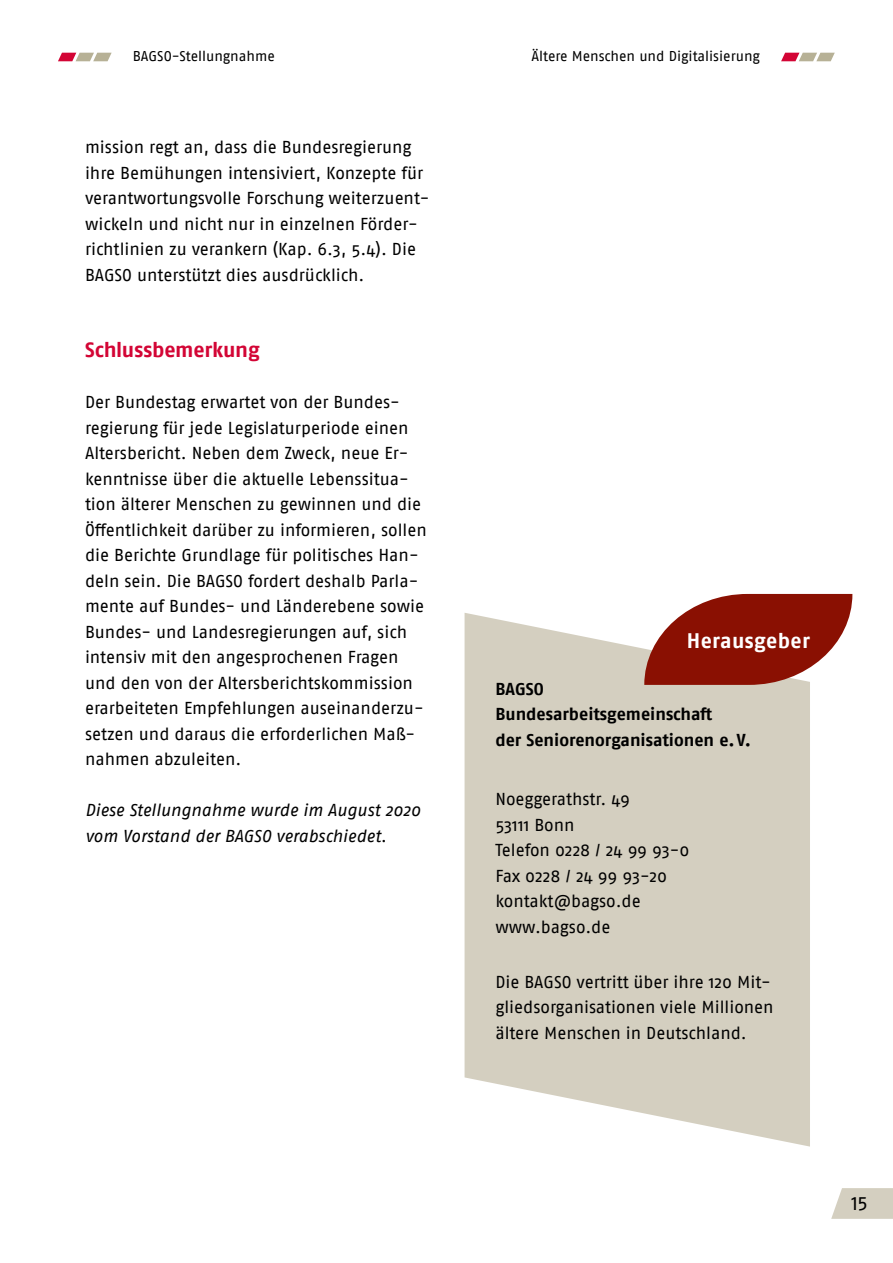
<style>
.page{position:relative;width:893px;height:1263px;background:#fff}
.page>*{position:absolute;margin:0;border:0;box-sizing:border-box;transform-origin:0 0}
.t1{font:700 21px "Fago Pro";letter-spacing:-.01em;color:#d30535}
.Überschrift_Kasten{font:700 21px "Fago Pro";letter-spacing:.015em;color:#fff}
.t2{font:19.5px "Fago Pro";color:#000}
.t3{font:17.25px/25.5px "Fago Pro";letter-spacing:-.005em;color:#000}
.t4{font:italic 17.25px/25.5px "Fago Pro";letter-spacing:-.005em;color:#000}
.t5{font:700 17.25px/25.5px "Fago Pro";color:#000}
.t6{font:14.25px "Fago Pro";letter-spacing:-.005em;color:#000}
</style>
<div class="page">
<svg style="left:58px;top:53px;width:54px;height:8px"></svg>
<svg style="left:781px;top:53px;width:54px;height:8px"></svg>
<svg style="left:831px;top:1188px;width:62px;height:31px;background:#d8d3c6"></svg>
<svg style="left:465px;top:613px;width:345px;height:533px;background:#d7d3c5"></svg>
<svg style="left:644px;top:594px;width:208px;height:91px"></svg>
<p class="t6" style="left:133px;top:48px;width:143px">BAGSO-Stellungnahme</p>
<p class="t6" style="left:532px;top:48px;width:230px">Ältere Menschen und Digitalisierung</p>
<p class="t3" style="left:85px;top:134px;width:346px">mission regt an, dass die Bundesregierung ihre Bemühungen intensiviert, Konzepte für verantwortungsvolle Forschung weiterzuent&shy;wickeln und nicht nur in einzelnen Förder&shy;richtlinien zu verankern (Kap. 6.3, 5.4). Die BAGSO unterstützt dies ausdrücklich.</p>
<h3 class="t1" style="left:85px;top:337px;width:176px">Schlussbemerkung</h3>
<p class="t3" style="left:85px;top:389px;width:343px">Der Bundestag erwartet von der Bundes&shy;regierung für jede Legislaturperiode einen Altersbericht. Neben dem Zweck, neue Er&shy;kenntnisse über die aktuelle Lebenssitua&shy;tion älterer Menschen zu gewinnen und die Öffentlichkeit darüber zu informieren, sollen die Berichte Grundlage für politisches Han&shy;deln sein. Die BAGSO fordert deshalb Parla&shy;mente auf Bundes- und Länderebene sowie Bundes- und Landesregierungen auf, sich intensiv mit den angesprochenen Fragen und den von der Altersberichtskommission erarbeiteten Empfehlungen auseinanderzu&shy;setzen und daraus die erforderlichen Maß&shy;nahmen abzuleiten.</p>
<p class="t4" style="left:85px;top:797px;width:337px">Diese Stellungnahme wurde im August 2020 vom Vorstand der BAGSO verabschiedet.</p>
<h4 class="Überschrift_Kasten" style="left:687px;top:628px;width:125px">Herausgeber</h4>
<p class="t5" style="left:495px;top:676px;width:257px">BAGSO<br>Bundesarbeitsgemeinschaft<br>der Seniorenorganisationen e.V.</p>
<p class="t3" style="left:495px;top:786px;width:196px">Noeggerathstr. 49<br>53111 Bonn<br>Telefon 0228 / 24 99 93-0<br>Fax 0228 / 24 99 93-20 kontakt@bagso.de</p>
<p class="t3" style="left:495px;top:914px;width:117px">www.bagso.de</p>
<p class="t3" style="left:495px;top:969px;width:280px">Die BAGSO vertritt über ihre 120 Mit&shy;gliedsorganisationen viele Millionen ältere Menschen in Deutschland.</p>
<p class="t2" style="left:851px;top:1191px;width:18px">15</p>
</div>
